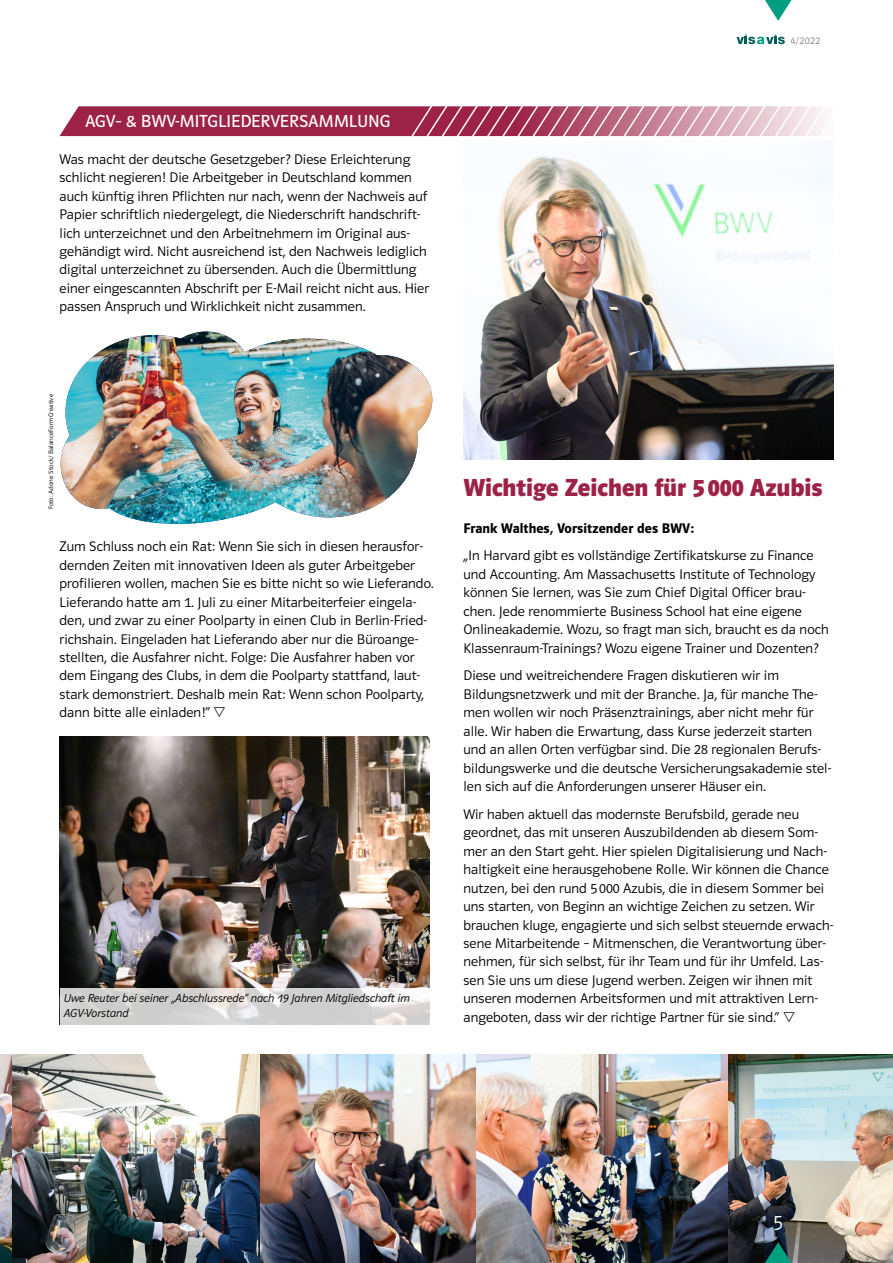
<style>
.page{position:relative;width:893px;height:1263px;background:#fff}
.page>*{position:absolute;margin:0;border:0;box-sizing:border-box;transform-origin:0 0}
.t1{font:25.5px "Polo 11 Fett";color:#9d2247}
.t2{font:21px "Polo 11 Leicht";color:#fff;scale:.93 1}
.t3{font:18px "Polo 11 Buch";color:#fff}
.t4{font:14.4px/18.5px "Polo 11 Leicht";letter-spacing:.005em;color:#000}
.t5{font:14.4px "Polo 11 Halbfett";letter-spacing:.005em;color:#000}
.t6{font:800 13.65px "Helvetica Neue";color:#009f82}
.t7{font:12px/15px "Polo 11 Kursiv Leicht";letter-spacing:.005em;color:#000}
.t8{font:10.5px "Polo 11 Leicht";color:#878786}
.t9{font:6.75px "Polo 11 Leicht";letter-spacing:.01em;color:#000}
</style>
<div class="page">
<img style="left:727px;top:1054px;width:166px;height:209px">
<img style="left:0;top:1054px;width:727px;height:209px">
<svg style="left:736px;top:35px;width:19px;height:9px"></svg>
<svg style="left:766px;top:35px;width:19px;height:9px"></svg>
<svg style="left:765px;top:0;width:27px;height:21px"></svg>
<svg style="left:757px;top:1242px;width:43px;height:21px"></svg>
<svg style="left:60px;top:106px;width:765px;height:30px;background:#b55a75"></svg>
<img style="left:463px;top:156px;width:370px;height:304px">
<img style="left:60px;top:736px;width:369px;height:253px">
<svg style="left:60px;top:989px;width:369px;height:36px;background:#d7d6d5"></svg>
<img style="left:61px;top:332px;width:371px;height:192px">
<p class="t3" style="left:85px;top:111px;width:307px">AGV- &amp; BWV-MITGLIEDERVERSAMMLUNG</p>
<p class="t4" style="left:60px;top:150px;width:371px">Was macht der deutsche Gesetzgeber? Diese Erleichterung schlicht negieren! Die Arbeitgeber in Deutschland kommen auch künftig ihren Pflichten nur nach, wenn der Nachweis auf Papier schriftlich niedergelegt, die Niederschrift handschrift&shy;lich unterzeichnet und den Arbeitnehmern im Original aus&shy;gehändigt wird. Nicht ausreichend ist, den Nachweis lediglich digital unterzeichnet zu übersenden. Auch die Übermittlung einer eingescannten Abschrift per E-Mail reicht nicht aus. Hier passen Anspruch und Wirklichkeit nicht zusammen.</p>
<p class="t6" style="left:757px;top:31px;width:10px">a</p>
<p class="t8" style="left:790px;top:35px;width:31px">4/2022</p>
<p class="t9" style="left:47px;top:509px;width:117px;rotate:-90deg">Foto: Adone Stock/ BalanceFormCreative</p>
<p class="t4" style="left:60px;top:537px;width:376px">Zum Schluss noch ein Rat: Wenn Sie sich in diesen herausfor&shy;dernden Zeiten mit innovativen Ideen als guter Arbeitgeber profilieren wollen, machen Sie es bitte nicht so wie Lieferando.<br>Lieferando hatte am 1. Juli zu einer Mitarbeiterfeier eingela&shy;den, und zwar zu einer Poolparty in einen Club in Berlin-Fried&shy;richshain. Eingeladen hat Lieferando aber nur die Büroange&shy;stellten, die Ausfahrer nicht. Folge: Die Ausfahrer haben vor dem Eingang des Clubs, in dem die Poolparty stattfand, laut&shy;stark demonstriert. Deshalb mein Rat: Wenn schon Poolparty, dann bitte alle einladen!“</p>
<p class="t7" style="left:64px;top:991px;width:348px">Uwe Reuter bei seiner „Abschlussrede“ nach 19 Jahren Mitgliedschaft im<br>AGV-Vorstand</p>
<h1 class="t1" style="left:463px;top:473px;width:361px">Wichtige Zeichen für 5 000 Azubis</h1>
<p class="t5" style="left:463px;top:520px;width:232px">Frank Walthes, Vorsitzender des BWV:</p>
<p class="t4" style="left:463px;top:546px;width:367px">„In Harvard gibt es vollständige Zertifikatskurse zu Finance und Accounting. Am Massachusetts Institute of Technology können Sie lernen, was Sie zum Chief Digital Officer brau&shy;chen. Jede renommierte Business School hat eine eigene Onlineakademie. Wozu, so fragt man sich, braucht es da noch Klassenraum-Trainings? Wozu eigene Trainer und Dozenten?</p>
<p class="t4" style="left:463px;top:666px;width:369px">Diese und weitreichendere Fragen diskutieren wir im Bildungsnetzwerk und mit der Branche. Ja, für manche The&shy;men wollen wir noch Präsenztrainings, aber nicht mehr für alle. Wir haben die Erwartung, dass Kurse jederzeit starten und an allen Orten verfügbar sind. Die 28 regionalen Berufs&shy;bildungswerke und die deutsche Versicherungsakademie stel&shy;len sich auf die Anforderungen unserer Häuser ein.</p>
<p class="t4" style="left:463px;top:805px;width:371px">Wir haben aktuell das modernste Berufsbild, gerade neu geordnet, das mit unseren Auszubildenden ab diesem Som&shy;mer an den Start geht. Hier spielen Digitalisierung und Nach&shy;haltigkeit eine herausgehobene Rolle. Wir können die Chance nutzen, bei den rund 5 000 Azubis, die in diesem Sommer bei uns starten, von Beginn an wichtige Zeichen zu setzen. Wir brauchen kluge, engagierte und sich selbst steuernde erwach&shy;sene Mitarbeitende – Mitmenschen, die Verantwortung über&shy;nehmen, für sich selbst, für ihr Team und für ihr Umfeld. Las&shy;sen Sie uns um diese Jugend werben. Zeigen wir ihnen mit unseren modernen Arbeitsformen und mit attraktiven Lern&shy;angeboten, dass wir der richtige Partner für sie sind.“</p>
<h2 class="t2" style="left:774px;top:1210px;width:11px">5</h2>
</div>
